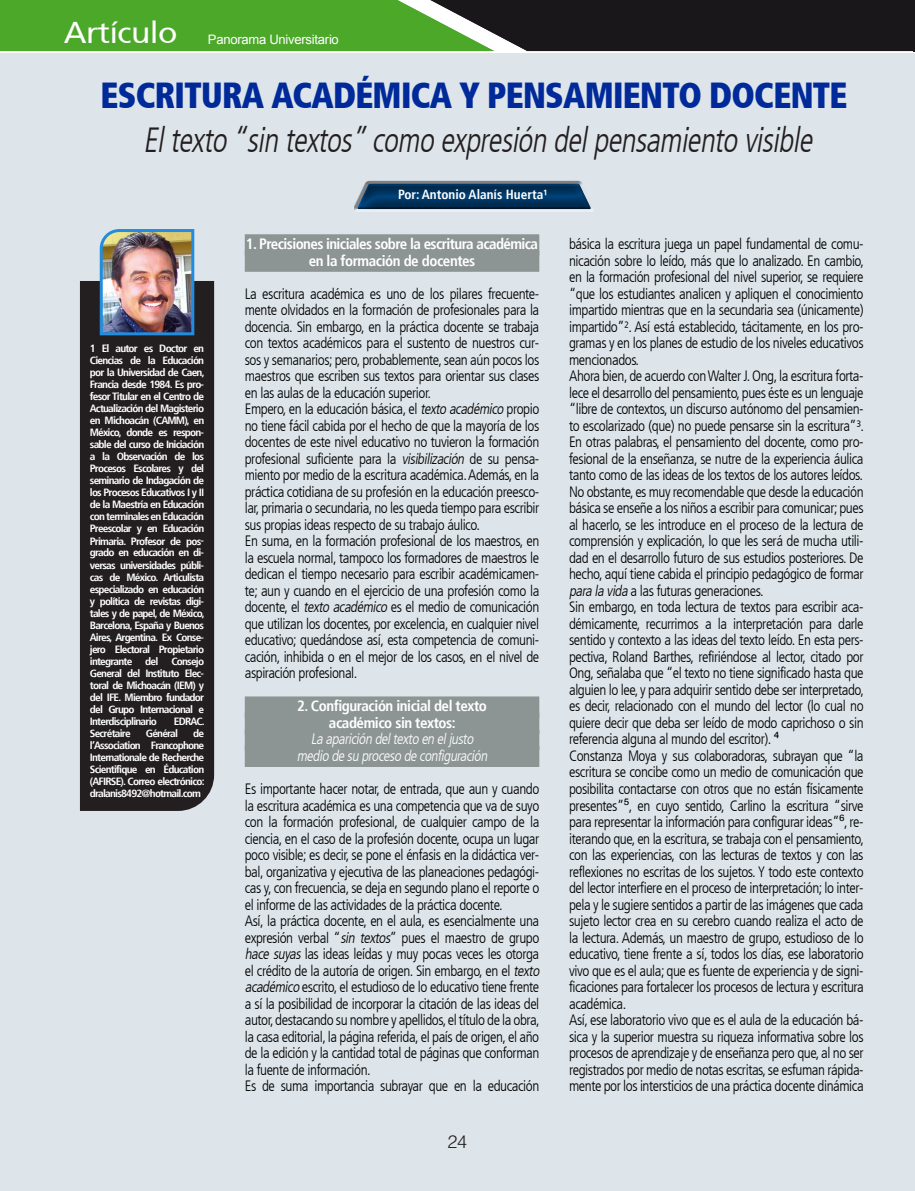
<style>
.page{position:relative;width:915px;height:1191px;background:#fff}
.page>*{position:absolute;margin:0;border:0;box-sizing:border-box;transform-origin:0 0}
.t1{font:900 condensed 36.15px "Frutiger";letter-spacing:-.02em;color:#002a9a;scale:.92 1}
.t2{font:italic 300 condensed 34.8px "Frutiger LT";color:#231f20;scale:.92 1}
.t3{font:30px "Frutiger SAIN Rmv 1 Roman";letter-spacing:-.02em;color:#fff;scale:1.06 1}
.t4{font:300 18px "Helvetica LT Std";color:#231f20}
.t5{font:300 condensed 15px/16.5px "Frutiger LT";letter-spacing:-.03em;color:#000}
.t6{font:700 condensed 15px/16.5px "Frutiger";letter-spacing:-.03em;color:#fff;text-align:center}
.t7{font:italic 300 condensed 15px/16.5px "Frutiger LT";color:#fff;text-align:center}
.t8{font:700 condensed 13.2px "Frutiger";color:#fff}
.t9{font:13.05px "Arial";letter-spacing:-.02em;color:#fff}
.t10{font:700 condensed 10.5px/12px "Frutiger";letter-spacing:-.07em;color:#fff;text-align:justify;scale:1.08 1}
.s1{font-style:italic}
.s2{font-family:"Helvetica Neue";font-weight:400;font-stretch:normal}
</style>
<div class="page">
<div style="left:0;top:53px;width:914px;height:1138px;background:#dee5ea"></div>
<div style="left:349px;top:174px;width:252px;height:45px;background:#231f20;opacity:.5"></div>
<div style="left:354px;top:181px;width:239px;height:29px;background:#fff;opacity:.75"></div>
<div style="left:354px;top:183px;width:239px;height:29px;background:#231f20;opacity:.75"></div>
<div style="left:80px;top:281px;width:134px;height:530px;background:#231f20"></div>
<img style="left:98px;top:229px;width:98px;height:108px">
<div style="left:245px;top:234px;width:294px;height:21px;background:#8d9494"></div>
<div style="left:245px;top:251px;width:294px;height:21px;background:#8d9494"></div>
<div style="left:245px;top:696px;width:294px;height:21px;background:#8d9494"></div>
<div style="left:245px;top:713px;width:294px;height:21px;background:#8d9494"></div>
<div style="left:245px;top:729px;width:294px;height:21px;background:#8d9494"></div>
<div style="left:245px;top:746px;width:294px;height:21px;background:#8d9494"></div>
<svg style="left:0;top:0;width:913px;height:51px;background:#3a662a"></svg>
<hr style="left:913px;top:0;width:1px;height:51px;background:#1a171b">
<h3 class="t3" style="left:64px;top:15px;width:109px">Art’culo</h3>
<p class="t9" style="left:208px;top:30px;width:132px">Panorama Universitario</p>
<h1 class="t1" style="left:101px;top:73px;width:813px">ESCRITURA ACADÉMICA Y PENSAMIENTO DOCENTE</h1>
<h2 class="t2" style="left:143px;top:120px;width:735px">Eltexto “sin textos”como expresión delpensamiento visible</h2>
<p class="t10" style="left:90px;top:343px;width:108px">1 El autor es Doctor en Ciencias de la Educación por la Universidad de Caen, Francia desde 1984. Es pro&shy;fesor Titular en el Centro de Actualización del Magisterio en Michoacán (CAMM), en México, donde es respon&shy;sable del curso de Iniciación a la Observación de los Procesos Escolares y del seminario de Indagación de los Procesos Educativos I y II de la Maestría en Educación con terminales en Educación Preescolar y en Educación Primaria. Profesor de pos&shy;grado en educación en di&shy;versas universidades públi&shy;cas de México. Articulista especializado en educación y política de revistas digi&shy;tales y de papel, de México, Barcelona, España y Buenos Aires, Argentina. Ex Conse&shy;jero Electoral Propietario integrante del Consejo General del Instituto Elec&shy;toral de Michoacán (IEM) y del IFE. Miembro fundador del Grupo Internacional e Interdisciplinario</p>
<p class="t10" style="left:174px;top:715px;width:30px">EDRAC.</p>
<p class="t10" style="left:90px;top:727px;width:108px;text-indent:103px">de l’Association Francophone Internationale de Recherche Scientifique en Éducation (AFIRSE). Correo electrónico: dralanis8492@hotmail.com</p>
<p class="t10" style="left:90px;top:727px;width:39px">Secrétaire</p>
<p class="t10" style="left:146px;top:727px;width:31px">Général</p>
<p class="t8" style="left:398px;top:186px;width:151px">Por: Antonio Alanís Huerta¹</p>
<p class="t6" style="left:246px;top:236px;width:293px">1. Precisiones iniciales sobre la escritura académica en la formación de docentes</p>
<p class="t5" style="left:245px;top:285px;width:296px">La escritura académica es uno de los pilares frecuente&shy;mente olvidados en la formación de profesionales para la docencia. Sin embargo, en la práctica docente se trabaja con textos académicos para el sustento de nuestros cur&shy;sos y semanarios; pero, probablemente, sean aún pocos los maestros que escriben sus textos para orientar sus clases en las aulas de la educación superior.<br>Empero, en la educación básica, el <span class="s1">texto académico</span> propio no tiene fácil cabida por el hecho de que la mayoría de los docentes de este nivel educativo no tuvieron la formación profesional suficiente para la <span class="s1">visibilización</span> de su pensa&shy;miento por medio de la escritura académica. Además, en la práctica cotidiana de su profesión en la educación preesco&shy;lar, primaria o secundaria, no les queda tiempo para escribir sus propias ideas respecto de su trabajo áulico.<br>En suma, en la formación profesional de los maestros, en la escuela normal, tampoco los formadores de maestros le dedican el tiempo necesario para escribir académicamen&shy;te; aun y cuando en el ejercicio de una profesión como la docente, el <span class="s1">texto académico</span> es el medio de comunicación que utilizan los docentes, por excelencia, en cualquier nivel educativo; quedándose así, esta competencia de comuni&shy;cación, inhibida o en el mejor de los casos, en el nivel de aspiración profesional.</p>
<p class="t6" style="left:297px;top:698px;width:191px">2. Configuración inicial del texto académico sin textos:</p>
<p class="t7" style="left:297px;top:731px;width:195px">La aparición deltexto en eljusto medio desu proceso deconfiguración</p>
<p class="t5" style="left:245px;top:780px;width:299px">Es importante hacer notar, de entrada, que aun y cuando la escritura académica es una competencia que va de suyo con la formación profesional, de cualquier campo de la ciencia, en el caso de la profesión docente, ocupa un lugar poco visible; es decir, se pone el énfasis en la didáctica ver&shy;bal, organizativa y ejecutiva de las planeaciones pedagógi&shy;cas y, con frecuencia, se deja en segundo plano el reporte o el informe de las actividades de la práctica docente.<br>Así, la práctica docente, en el aula, es esencialmente una expresión verbal “<span class="s1">sin textos</span>” pues el maestro de grupo <span class="s1">hace suyas</span> las ideas leídas y muy pocas veces les otorga el crédito de la autoría de origen. Sin embargo, en el <span class="s1">texto académico</span> escrito, el estudioso de lo educativo tiene frente a sí la posibilidad de incorporar la citación de las ideas del autor, destacando su nombre y apellidos, el título de la obra, la casa editorial, la página referida, el país de origen, el año de la edición y la cantidad total de páginas que conforman la fuente de información.<br>Es de suma importancia subrayar que en la educación</p>
<p class="t4" style="left:447px;top:1130px;width:21px">24</p>
<p class="t5" style="left:569px;top:236px;width:296px">básica la escritura juega un papel fundamental de comu&shy;nicación sobre lo leído, más que lo analizado. En cambio, en la formación profesional del nivel superior, se requiere “que los estudiantes analicen y apliquen el conocimiento impartido mientras que en la secundaria sea (únicamente) impartido”². Así está establecido, tácitamente, en los pro&shy;gramas y en los planes de estudio de los niveles educativos mencionados.<br>Ahora bien, de acuerdo con Walter J. Ong, la escritura forta&shy;lece el desarrollo del pensamiento, pues éste es un lenguaje “libre de contextos, un discurso autónomo del pensamien&shy;to escolarizado (que) no puede pensarse sin la escritura”³.<br>En otras palabras, el pensamiento del docente, como pro&shy;fesional de la enseñanza, se nutre de la experiencia áulica tanto como de las ideas de los textos de los autores leídos.<br>No obstante, es muy recomendable que desde la educación básica se enseñe a los niños a escribir para comunicar; pues al hacerlo, se les introduce en el proceso de la lectura de comprensión y explicación, lo que les será de mucha utili&shy;dad en el desarrollo futuro de sus estudios posteriores. De hecho, aquí tiene cabida el principio pedagógico de formar <span class="s1">para la vida</span> a las futuras generaciones.<br>Sin embargo, en toda lectura de textos para escribir aca&shy;démicamente, recurrimos a la interpretación para darle sentido y contexto a las ideas del texto leído. En esta pers&shy;pectiva, Roland Barthes, refiriéndose al lector, citado por Ong, señalaba que “el texto no tiene significado hasta que alguien lo lee, y para adquirir sentido debe ser interpretado, es decir, relacionado con el mundo del lector (lo cual no quiere decir que deba ser leído de modo caprichoso o sin referencia alguna al mundo del escritor). <span class="s2">⁴<br></span>Constanza Moya y sus colaboradoras, subrayan que “la escritura se concibe como un medio de comunicación que posibilita contactarse con otros que no están físicamente presentes”<span class="s2">⁵</span>, en cuyo sentido, Carlino la escritura “sirve para representar la información para configurar ideas”<span class="s2">⁶</span>, re&shy;iterando que, en la escritura, se trabaja con el pensamiento, con las experiencias, con las lecturas de textos y con las reflexiones no escritas de los sujetos. Y todo este contexto del lector interfiere en el proceso de interpretación; lo inter&shy;pela y le sugiere sentidos a partir de las imágenes que cada sujeto lector crea en su cerebro cuando realiza el acto de la lectura. Además, un maestro de grupo, estudioso de lo educativo, tiene frente a sí, todos los días, ese laboratorio vivo que es el aula; que es fuente de experiencia y de signi&shy;ficaciones para fortalecer los procesos de lectura y escritura académica.<br>Así, ese laboratorio vivo que es el aula de la educación bá&shy;sica y la superior muestra su riqueza informativa sobre los procesos de aprendizaje y de enseñanza pero que, al no ser registrados por medio de notas escritas, se esfuman rápida&shy;mente por los intersticios de una práctica docente dinámica</p>
</div>
